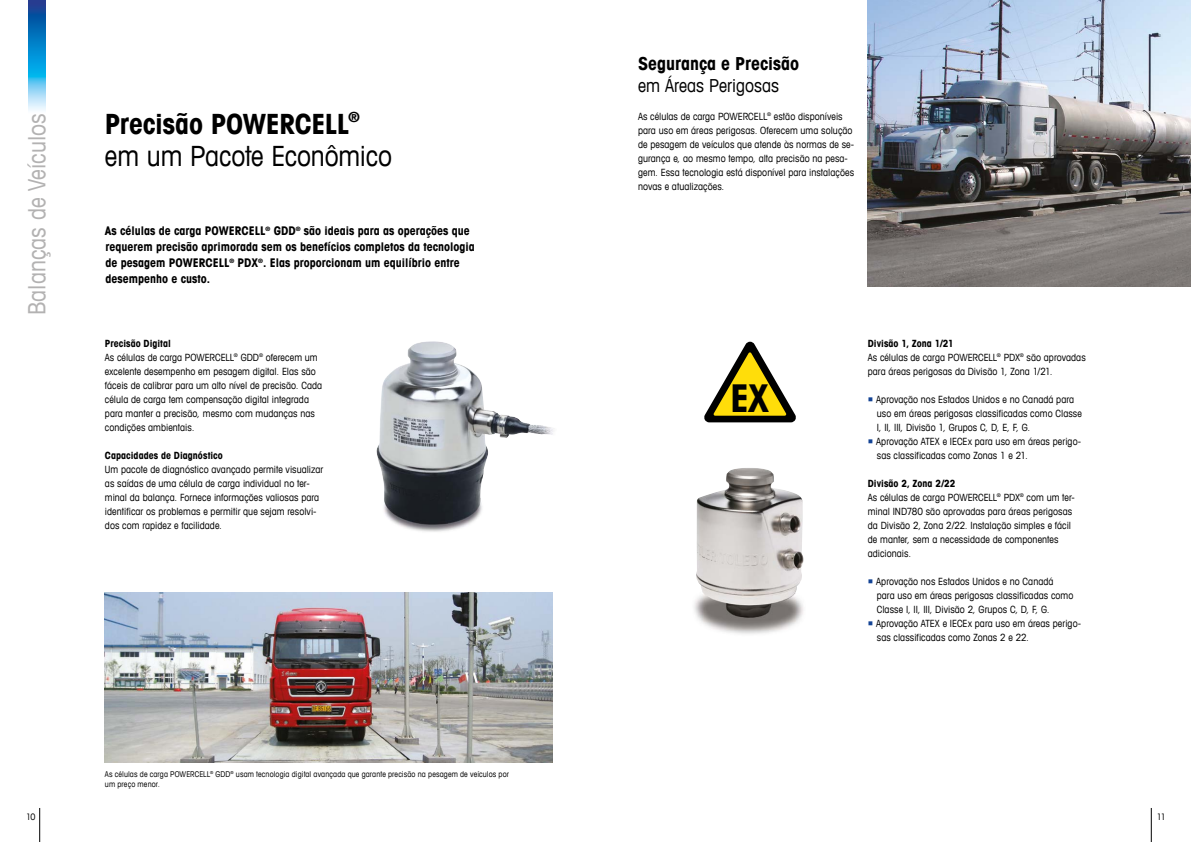
<style>
.page{position:relative;width:1191px;height:842px;background:#fff}
.page>*{position:absolute;margin:0;border:0;box-sizing:border-box;transform-origin:0 0}
.t1{font:38.2px "Avant Garde Gothic Cd Bd ITC";color:#000}
.t2{font:condensed 28px/32px "Avant Garde Com";letter-spacing:-.005em;color:#000}
.t3{font:condensed 24px "Avant Garde Com";color:#b3b2b2}
.t4{font:700 condensed 18px "Avant Garde Com";color:#000}
.t5{font:condensed 18px "Avant Garde Com";color:#000}
.t6{font:700 condensed 12px/16px "Avant Garde Com";color:#000}
.t7{font:condensed 10px/14px "Avant Garde Com";letter-spacing:.005em;color:#000}
.t8{font:700 condensed 10px "Avant Garde Com";letter-spacing:.005em;color:#000}
.t9{font:condensed 9px "Avant Garde Com";color:#000}
.t10{font:condensed 8px/10px "Avant Garde Com";letter-spacing:.015em;color:#000}
.s1{font-weight:700}
.s2{color:#134395}
</style>
<div class="page">
<hr style="left:1151px;top:808px;width:1px;height:34px;background:#000">
<hr style="left:39px;top:808px;width:1px;height:34px;background:#000">
<img style="left:28px;top:0;width:17px;height:111px">
<img style="left:105px;top:593px;width:448px;height:169px">
<img style="left:694px;top:468px;width:110px;height:166px">
<img style="left:867px;top:0;width:324px;height:286px">
<svg style="left:704px;top:342px;width:92px;height:80px"></svg>
<img style="left:376px;top:341px;width:178px;height:191px">
<h3 class="t3" style="left:22px;top:315px;width:203px;rotate:-90deg">Balanças de Veículos</h3>
<h2 class="t2" style="left:105px;top:107px;width:289px"><span class="s1">Precisão POWERCELL</span><sup>® </sup>em um Pacote Econômico</h2>
<p class="t7" style="left:105px;top:337px;width:219px"><span class="s1">Precisão Digital<br></span>As células de carga POWERCELL<sup>®</sup> GDD<sup>®</sup> oferecem um excelente desempenho em pesagem digital. Elas são fáceis de calibrar para um alto nível de precisão. Cada célula de carga tem compensação digital integrada para manter a precisão, mesmo com mudanças nas condições ambientais.</p>
<p class="t8" style="left:105px;top:449px;width:119px">Capacidades de Diagnóstico</p>
<p class="t7" style="left:105px;top:463px;width:220px">Um pacote de diagnóstico avançado permite visualizar as saídas de uma célula de carga individual no ter&shy;minal da balança. Fornece informações valiosas para identificar os problemas e permitir que sejam resolvi&shy;dos com rapidez e facilidade.</p>
<p class="t6" style="left:105px;top:223px;width:371px">As células de carga POWERCELL<sup>®</sup> GDD<sup>®</sup> são ideais para as operações que requerem precisão aprimorada sem os benefícios completos da tecnologia de pesagem POWERCELL<sup>®</sup> PDX<sup>®</sup>. Elas proporcionam um equilíbrio entre desempenho e custo.</p>
<p class="t10" style="left:105px;top:769px;width:406px">As células de carga POWERCELL<sup>®</sup> GDD<sup>®</sup> usam tecnologia digital avançada que garante precisão na pesagem de veículos por um preço menor.</p>
<h3 class="t4" style="left:638px;top:52px;width:162px">Segurança e Precisão</h3>
<h3 class="t5" style="left:638px;top:74px;width:142px">em Áreas Perigosas</h3>
<p class="t7" style="left:638px;top:109px;width:218px">As células de carga POWERCELL<sup>®</sup> estão disponíveis para uso em áreas perigosas. Oferecem uma solução de pesagem de veículos que atende às normas de se&shy;gurança e, ao mesmo tempo, alta precisão na pesa&shy;gem. Essa tecnologia está disponível para instalações novas e atualizações.</p>
<h1 class="t1" style="left:730px;top:373px;width:40px">EX</h1>
<p class="t7" style="left:868px;top:337px;width:219px"><span class="s1">Divisão 1, Zona 1/21<br></span>As células de carga POWERCELL<sup>®</sup> PDX<sup>®</sup> são aprovadas para áreas perigosas da Divisão 1, Zona 1/21.</p>
<p class="t7" style="left:877px;top:393px;width:207px;text-indent:-9px"><span class="s2">○</span> Aprovação nos Estados Unidos e no Canadá para uso em áreas perigosas classificadas como Classe<br>I, II, III, Divisão 1, Grupos C, D, E, F, G.</p>
<p class="t7" style="left:877px;top:435px;width:206px;text-indent:-9px"><span class="s2">○</span> Aprovação ATEX e IECEx para uso em áreas perigo&shy;sas classificadas como Zonas 1 e 21.</p>
<p class="t7" style="left:868px;top:477px;width:209px"><span class="s1">Divisão 2, Zona 2/22<br></span>As células de carga POWERCELL<sup>®</sup> PDX<sup>®</sup> com um ter&shy;minal IND780 são aprovadas para áreas perigosas da Divisão 2, Zona 2/22. Instalação simples e fácil de manter, sem a necessidade de componentes adicionais.</p>
<p class="t7" style="left:877px;top:575px;width:198px;text-indent:-9px"><span class="s2">○</span> Aprovação nos Estados Unidos e no Canadá para uso em áreas perigosas classificadas como<br>Classe I, II, III, Divisão 2, Grupos C, D, F, G.</p>
<p class="t7" style="left:877px;top:617px;width:206px;text-indent:-9px"><span class="s2">○</span> Aprovação ATEX e IECEx para uso em áreas perigo&shy;sas classificadas como Zonas 2 e 22.</p>
<p class="t9" style="left:26px;top:811px;width:11px">10</p>
<p class="t9" style="left:1157px;top:811px;width:10px">11</p>
</div>
